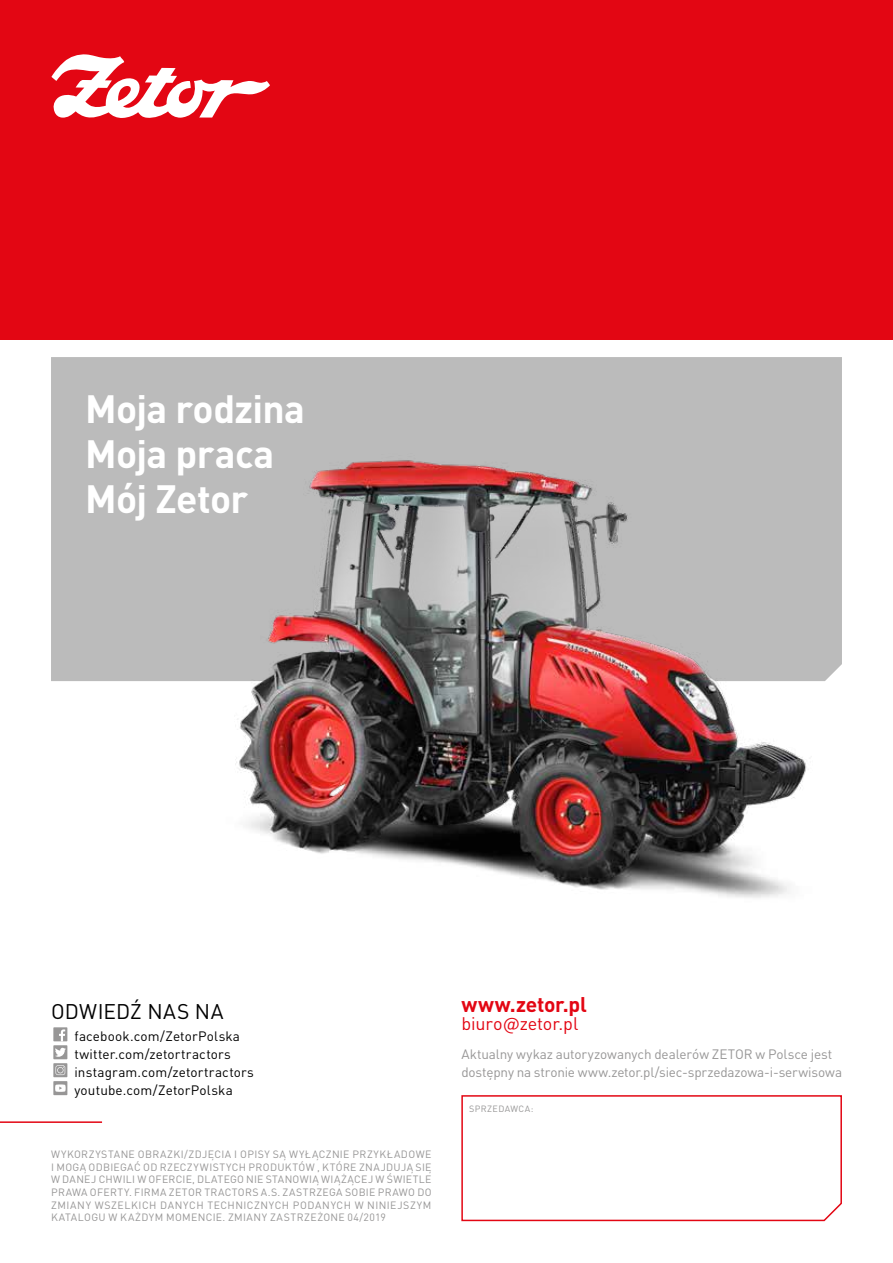
<style>
.page{position:relative;width:893px;height:1263px;background:#fff}
.page>*{position:absolute;margin:0;border:0;box-sizing:border-box;transform-origin:0 0}
.t1{font:700 39px/45px "DIN Pro";letter-spacing:-.015em;color:#fff}
.t2{font:700 21px "DIN Pro";letter-spacing:-.01em;color:#e30613}
.t3{font:21px "DIN Pro";letter-spacing:.015em;color:#000}
.t4{font:18px "DIN Pro";letter-spacing:-.01em;color:#e30613}
.t5{font:13.5px/18px "DIN Pro";letter-spacing:-.01em;color:#979696}
.t6{font:13.5px/18px "DIN Pro";letter-spacing:.01em;color:#000}
.t7{font:10.5px/12.6px "DIN Pro";letter-spacing:.035em;color:#979696;text-align:justify}
.t8{font:9px "DIN Pro";letter-spacing:.04em;color:#979696}
</style>
<div class="page">
<div style="left:51px;top:357px;width:791px;height:324px;background:#bbb"></div>
<div style="left:0;top:0;width:893px;height:339px;background:#e30613"></div>
<svg style="left:51px;top:54px;width:219px;height:64px"></svg>
<img style="left:139px;top:375px;width:703px;height:523px">
<svg style="left:461px;top:1095px;width:381px;height:127px"></svg>
<div style="left:53px;top:1027px;width:14px;height:14px;background:#979696"></div>
<div style="left:53px;top:1045px;width:14px;height:14px;background:#979696"></div>
<svg style="left:53px;top:1063px;width:14px;height:14px"></svg>
<div style="left:53px;top:1081px;width:14px;height:14px;background:#979696"></div>
<svg style="left:59px;top:1029px;width:6px;height:12px"></svg>
<svg style="left:55px;top:1048px;width:11px;height:9px"></svg>
<svg style="left:56px;top:1065px;width:9px;height:10px"></svg>
<svg style="left:55px;top:1084px;width:11px;height:8px"></svg>
<hr style="left:0;top:1121px;width:102px;height:2px;background:#e30613">
<h1 class="t1" style="left:85px;top:385px;width:222px">Moja rodzina<br>Moja praca<br>Mój Zetor</h1>
<h2 class="t3" style="left:51px;top:997px;width:174px">ODWIEDŹ NAS NA</h2>
<p class="t6" style="left:74px;top:1027px;width:181px">facebook.com/ZetorPolska twitter.com/zetortractors instagram.com/zetortractors youtube.com/ZetorPolska</p>
<p class="t7" style="left:51px;top:1148px;width:382px">WYKORZYSTANE OBRAZKI/ZDJĘCIA I OPISY SĄ WYŁĄCZNIE PRZYKŁADOWE I MOGĄ ODBIEGAĆ OD RZECZYWISTYCH PRODUKTÓW , KTÓRE ZNAJDUJĄ SIĘ W DANEJ CHWILI W OFERCIE, DLATEGO NIE STANOWIĄ WIĄŻĄCEJ W ŚWIETLE PRAWA OFERTY. FIRMA ZETOR TRACTORS A.S. ZASTRZEGA SOBIE PRAWO DO ZMIANY WSZELKICH DANYCH TECHNICZNYCH PODANYCH W NINIEJSZYM KATALOGU W KAŻDYM MOMENCIE. ZMIANY ZASTRZEŻONE 04/2019</p>
<h2 class="t2" style="left:461px;top:990px;width:127px">www.zetor.pl</h2>
<h3 class="t4" style="left:461px;top:1011px;width:118px">biuro@zetor.pl</h3>
<p class="t5" style="left:461px;top:1045px;width:382px">Aktualny wykaz autoryzowanych dealerów ZETOR w Polsce jest dostępny na stronie www.zetor.pl/siec-sprzedazowa-i-serwisowa</p>
<p class="t8" style="left:469px;top:1102px;width:66px">SPRZEDAWCA:</p>
</div>
